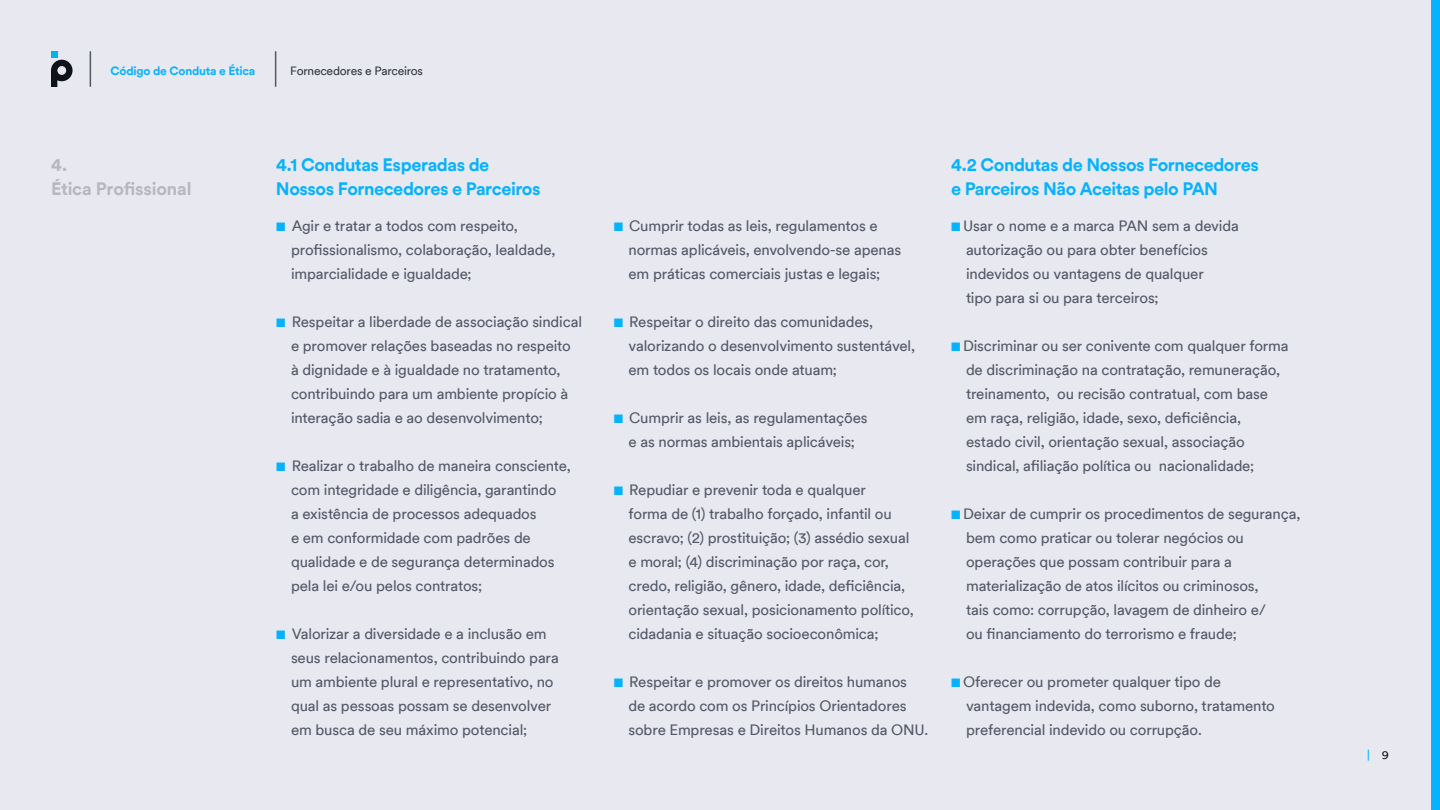
<style>
.page{position:relative;width:1440px;height:810px;background:#e8e8f0}
.page>*{position:absolute;margin:0;border:0;box-sizing:border-box;transform-origin:0 0}
.t1{font:700 18px/24px "Circular XXTT";letter-spacing:-.025em;color:#07b2fd}
.t2{font:700 18px/24px "Circular XXTT";letter-spacing:-.01em;color:#b6b7bf}
.t3{font:15px/24px "Circular XXTT";letter-spacing:-.01em;color:#525966}
.t4{font:12px "Circular XXTT";letter-spacing:-.02em;color:#333942}
.t5{font:700 12px "Circular XXTT";letter-spacing:-.02em;color:#07b2fd}
.t6{font:12px "Circular XXTT";color:#07b2fd}
.s1{font-size:12px;color:#07b2fd}
.s2{color:#0d1317}
</style>
<div class="page">
<svg style="left:51px;top:51px;width:22px;height:36px"></svg>
<hr style="left:90px;top:52px;width:1px;height:34px;background:#525966">
<hr style="left:275px;top:52px;width:1px;height:34px;background:#525966">
<div style="left:1431px;top:0;width:9px;height:810px;background:#07b2fd"></div>
<p class="t5" style="left:111px;top:63px;width:146px">Código de Conduta e Ética</p>
<p class="t4" style="left:290px;top:63px;width:134px">Fornecedores e Parceiros</p>
<p class="t2" style="left:51px;top:152px;width:142px">4.<br>Ética Profissional</p>
<p class="t1" style="left:276px;top:152px;width:266px">4.1 Condutas Esperadas de<br>Nossos Fornecedores e Parceiros</p>
<p class="t3" style="left:291px;top:213px;width:266px;text-indent:-15px"><span class="s1">■</span> Agir e tratar a todos com respeito, profissionalismo, colaboração, lealdade, imparcialidade e igualdade;</p>
<p class="t3" style="left:291px;top:309px;width:293px;text-indent:-15px"><span class="s1">■</span> Respeitar a liberdade de associação sindical e promover relações baseadas no respeito à dignidade e à igualdade no tratamento, contribuindo para um ambiente propício à interação sadia e ao desenvolvimento;</p>
<p class="t3" style="left:291px;top:453px;width:281px;text-indent:-15px"><span class="s1">■</span> Realizar o trabalho de maneira consciente, com integridade e diligência, garantindo<br>a existência de processos adequados<br>e em conformidade com padrões de qualidade e de segurança determinados pela lei e/ou pelos contratos;</p>
<p class="t3" style="left:291px;top:621px;width:269px;text-indent:-15px"><span class="s1">■</span> Valorizar a diversidade e a inclusão em seus relacionamentos, contribuindo para um ambiente plural e representativo, no qual as pessoas possam se desenvolver em busca de seu máximo potencial;</p>
<p class="t3" style="left:628px;top:213px;width:274px;text-indent:-15px"><span class="s1">■</span> Cumprir todas as leis, regulamentos e normas aplicáveis, envolvendo-se apenas em práticas comerciais justas e legais;</p>
<p class="t3" style="left:628px;top:309px;width:288px;text-indent:-15px"><span class="s1">■</span> Respeitar o direito das comunidades, valorizando o desenvolvimento sustentável, em todos os locais onde atuam;</p>
<p class="t3" style="left:613px;top:405px;width:256px;text-align:center"><span class="s1">■</span> Cumprir as leis, as regulamentações e as normas ambientais aplicáveis;</p>
<p class="t3" style="left:628px;top:477px;width:287px;text-indent:-15px"><span class="s1">■</span> Repudiar e prevenir toda e qualquer<br>forma de (1) trabalho forçado, infantil ou escravo; (2) prostituição; (3) assédio sexual e moral; (4) discriminação por raça, cor, credo, religião, gênero, idade, deficiência, orientação sexual, posicionamento político, cidadania e situação socioeconômica;</p>
<p class="t3" style="left:628px;top:669px;width:301px;text-indent:-15px"><span class="s1">■</span> Respeitar e promover os direitos humanos<br>de acordo com os Princípios Orientadores sobre Empresas e Direitos Humanos da ONU.</p>
<p class="t1" style="left:951px;top:152px;width:309px">4.2 Condutas de Nossos Fornecedores e Parceiros Não Aceitas pelo PAN</p>
<p class="t3" style="left:966px;top:213px;width:274px;text-indent:-15px"><span class="s1">■</span> Usar o nome e a marca PAN sem a devida autorização ou para obter benefícios indevidos ou vantagens de qualquer<br>tipo para si ou para terceiros;</p>
<p class="t3" style="left:966px;top:333px;width:324px;text-indent:-15px"><span class="s1">■</span> Discriminar ou ser conivente com qualquer forma de discriminação na contratação, remuneração, treinamento, ou recisão contratual, com base em raça, religião, idade, sexo, deficiência, estado civil, orientação sexual, associação sindical, afiliação política ou nacionalidade;</p>
<p class="t3" style="left:966px;top:501px;width:336px;text-indent:-15px"><span class="s1">■</span> Deixar de cumprir os procedimentos de segurança, bem como praticar ou tolerar negócios ou operações que possam contribuir para a materialização de atos ilícitos ou criminosos,<br>tais como: corrupção, lavagem de dinheiro e/<br>ou financiamento do terrorismo e fraude;</p>
<p class="t3" style="left:966px;top:669px;width:310px;text-indent:-15px"><span class="s1">■</span> Oferecer ou prometer qualquer tipo de vantagem indevida, como suborno, tratamento preferencial indevido ou corrupção.</p>
<p class="t6" style="left:1367px;top:747px;width:23px">| <span class="s2">9</span></p>
</div>
